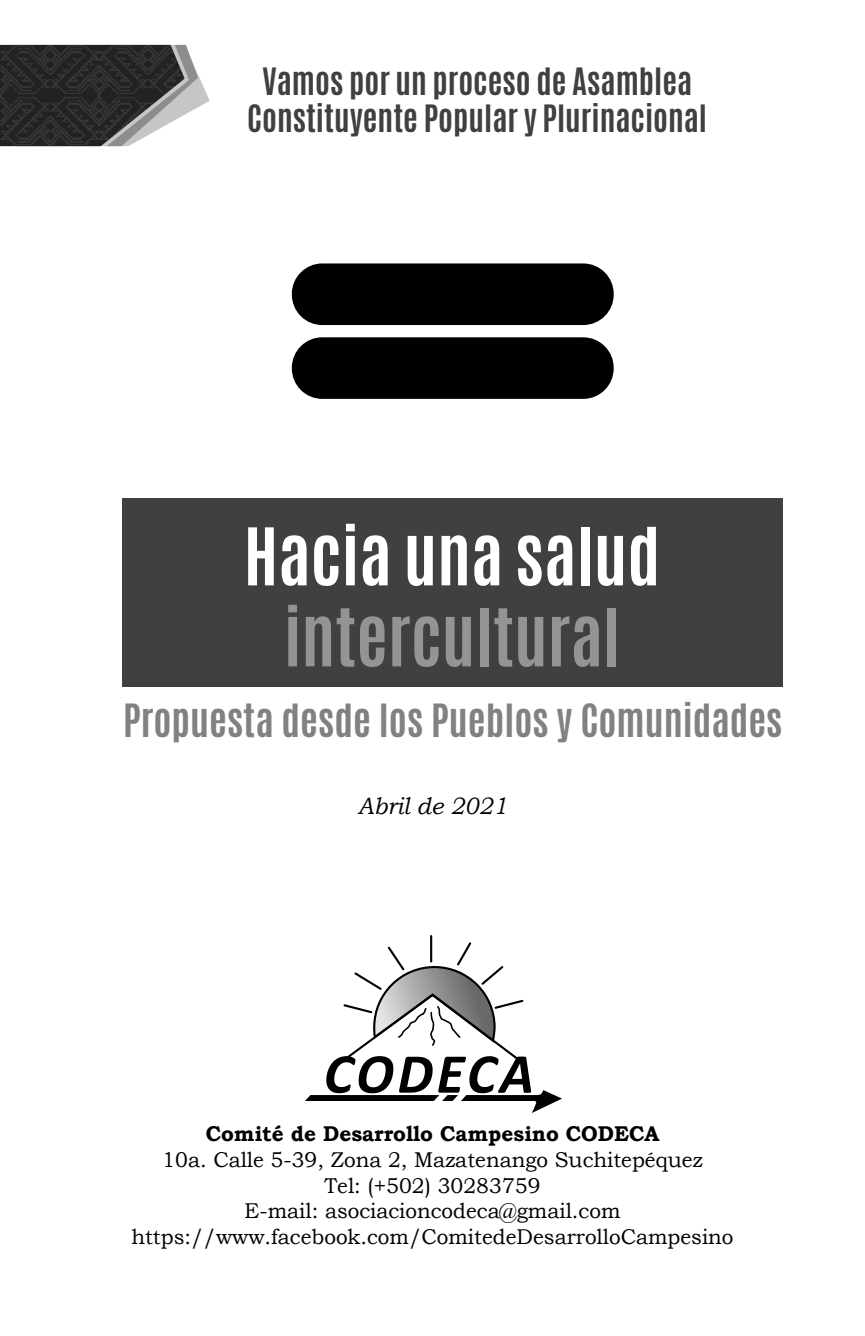
<style>
.page{position:relative;width:865px;height:1336px;background:#fff}
.page>*{position:absolute;margin:0;border:0;box-sizing:border-box;transform-origin:0 0}
.t1{font:700 67.5px "Antonio";color:#fff}
.t2{font:700 67.5px "Antonio";color:#949494}
.t3{font:italic 700 56.93px "Calibri";letter-spacing:.06em;color:#000}
.t4{font:700 38.25px "Antonio";color:#818181}
.t5{font:700 31.5px/37.8px "Antonio";color:#404040;text-align:center}
.t6{font:italic 23.62px "Bookman Old Style";color:#000}
.t7{font:21.38px/25.7px "Bookman Old Style";color:#000;text-align:center}
.t8{font:700 21.38px "Bookman Old Style";color:#000}
</style>
<div class="page">
<div style="left:122px;top:498px;width:660px;height:188px;background:#404040"></div>
<svg style="left:0;top:45px;width:210px;height:101px"></svg>
<img style="left:1px;top:45px;width:97px;height:101px">
<img style="left:98px;top:45px;width:86px;height:101px">
<svg style="left:305px;top:1090px;width:257px;height:23px"></svg>
<hr style="left:430px;top:936px;width:2px;height:25px;background:#000">
<svg style="left:334px;top:940px;width:190px;height:128px"></svg>
<div style="left:292px;top:337px;width:321px;height:62px;background:#000;border-radius:30px"></div>
<div style="left:292px;top:263px;width:321px;height:62px;background:#000;border-radius:30px"></div>
<h3 class="t5" style="left:247px;top:63px;width:461px">Vamos por un proceso de Asamblea<br>Constituyente Popular y Plurinacional</h3>
<h1 class="t1" style="left:244px;top:505px;width:418px">Hacia una salud</h1>
<h1 class="t2" style="left:284px;top:586px;width:338px">intercultural</h1>
<h3 class="t4" style="left:123px;top:692px;width:660px">Propuesta desde los Pueblos y Comunidades</h3>
<p class="t6" style="left:357px;top:790px;width:151px">Abril de 2021</p>
<h2 class="t3" style="left:323px;top:1037px;width:212px">CODECA</h2>
<p class="t8" style="left:206px;top:1118px;width:455px">Comité de Desarrollo Campesino CODECA</p>
<p class="t7" style="left:131px;top:1147px;width:603px">10a. Calle 5-39, Zona 2, Mazatenango Suchitepéquez<br>Tel: (+502) 30283759<br>E-mail: asociacioncodeca@gmail.com https://www.facebook.com/ComitedeDesarrolloCampesino</p>
</div>
